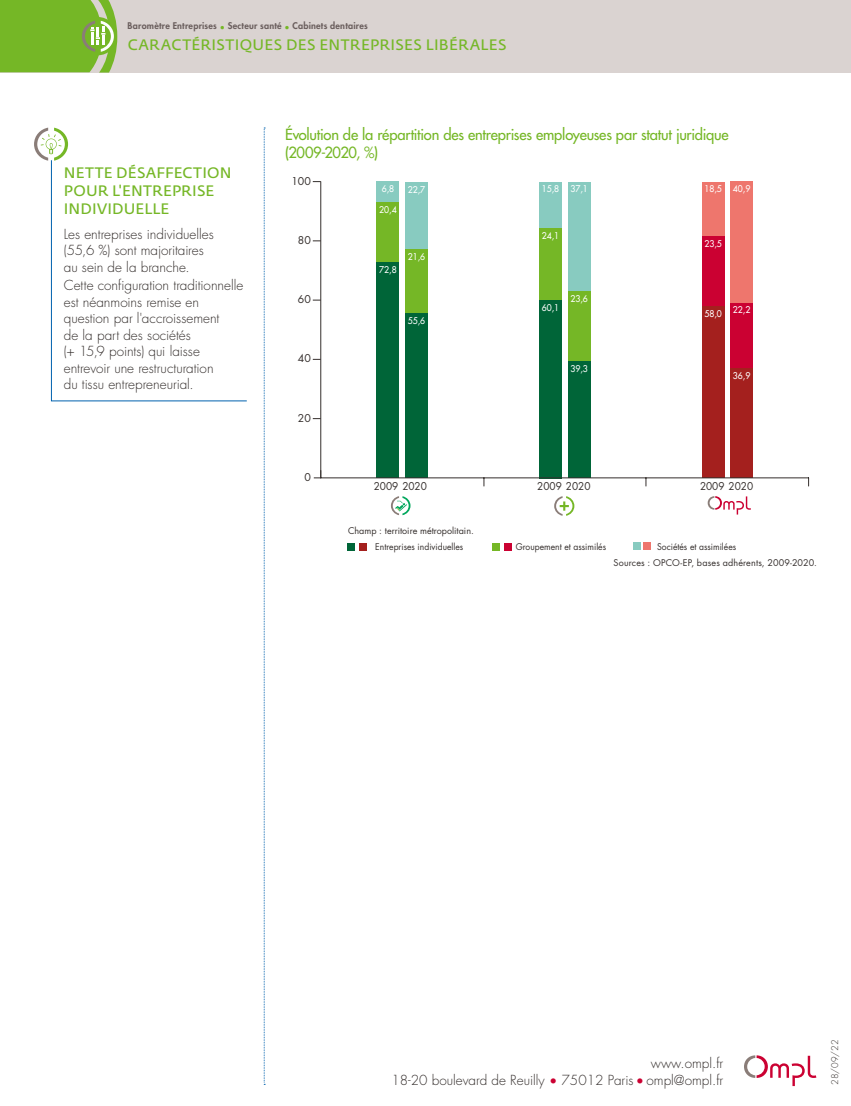
<style>
.page{position:relative;width:851px;height:1106px;background:#fff}
.page>*{position:absolute;margin:0;border:0;box-sizing:border-box;transform-origin:0 0}
.t1{font:15px/18px "Fedra Sans Std";letter-spacing:.015em;color:#75b726}
.t2{font:500 15px/18px "Futura Std";letter-spacing:-.02em;color:#75b726}
.t3{font:300 13.5px/16.5px "Futura Std";color:#352f2d}
.t4{font:10.5px "Futura Std";color:#352f2d;scale:.95 1}
.t5{font:10.5px "Futura Std";color:#352f2d}
.t6{font:500 9px "Futura Std";color:#fff;scale:.95 1}
.t7{font:9px "Futura Std";color:#352f2d;scale:.95 1}
.t8{font:800 9px "Futura Std";letter-spacing:.025em;color:#6a5e5d}
.t9{font:9px "Futura Std";letter-spacing:.02em;color:#352f2d}
.t10{font:9px "Futura Std";color:#352f2d}
.t11{font:300 9px "Futura Std";color:#352f2d}
.s1{color:#75b726}
.s2{color:#cb0132}
</style>
<div class="page">
<div style="left:0;top:0;width:850px;height:72px;background:#dad3d1"></div>
<svg style="left:264px;top:128px;width:1px;height:957px"></svg>
<svg style="left:34px;top:128px;width:34px;height:33px"></svg>
<svg style="left:51px;top:159px;width:196px;height:242px"></svg>
<svg style="left:744px;top:1055px;width:72px;height:31px"></svg>
<svg style="left:0;top:0;width:117px;height:73px;background:#80ba39"></svg>
<div style="left:376px;top:182px;width:23px;height:20px;background:#88cbc0"></div>
<div style="left:539px;top:182px;width:23px;height:47px;background:#88cbc0"></div>
<div style="left:701px;top:182px;width:23px;height:55px;background:#ee766d"></div>
<div style="left:376px;top:202px;width:23px;height:60px;background:#75b726"></div>
<div style="left:539px;top:229px;width:23px;height:71px;background:#75b726"></div>
<div style="left:701px;top:237px;width:23px;height:69px;background:#cb0132"></div>
<div style="left:376px;top:262px;width:23px;height:216px;background:#006538"></div>
<div style="left:539px;top:300px;width:23px;height:178px;background:#006538"></div>
<div style="left:701px;top:306px;width:23px;height:172px;background:#a4201e"></div>
<div style="left:633px;top:542px;width:7px;height:8px;background:#88cbc0"></div>
<div style="left:643px;top:542px;width:8px;height:8px;background:#ee766d"></div>
<div style="left:504px;top:543px;width:7px;height:7px;background:#cb0132"></div>
<div style="left:492px;top:543px;width:7px;height:7px;background:#75b726"></div>
<div style="left:347px;top:543px;width:7px;height:7px;background:#006538"></div>
<div style="left:359px;top:543px;width:7px;height:7px;background:#a4201e"></div>
<div style="left:405px;top:182px;width:23px;height:67px;background:#88cbc0"></div>
<div style="left:567px;top:182px;width:23px;height:109px;background:#88cbc0"></div>
<div style="left:730px;top:182px;width:23px;height:121px;background:#ee766d"></div>
<div style="left:405px;top:249px;width:23px;height:64px;background:#75b726"></div>
<div style="left:567px;top:291px;width:23px;height:70px;background:#75b726"></div>
<div style="left:730px;top:303px;width:23px;height:65px;background:#cb0132"></div>
<div style="left:405px;top:313px;width:23px;height:165px;background:#006538"></div>
<div style="left:567px;top:361px;width:23px;height:117px;background:#006538"></div>
<div style="left:730px;top:368px;width:23px;height:110px;background:#a4201e"></div>
<hr style="left:321px;top:477px;width:487px;height:1px;background:#352f2d">
<hr style="left:320px;top:182px;width:1px;height:296px;background:#352f2d">
<svg style="left:314px;top:470px;width:7px;height:8px"></svg>
<svg style="left:707px;top:496px;width:43px;height:18px"></svg>
<svg style="left:554px;top:496px;width:20px;height:20px"></svg>
<svg style="left:391px;top:496px;width:19px;height:19px"></svg>
<p class="t8" style="left:128px;top:20px;width:241px">Baromètre Entreprises <span class="s1">•</span> Secteur santé <span class="s1">•</span> Cabinets dentaires</p>
<p class="t1" style="left:128px;top:36px;width:380px">CARACTÉRISTIQUES DES ENTREPRISES LIBÉRALES</p>
<p class="t1" style="left:64px;top:163px;width:169px">NETTE DÉSAFFECTION<br>POUR L'ENTREPRISE<br>INDIVIDUELLE</p>
<p class="t3" style="left:64px;top:226px;width:151px">Les entreprises individuelles (55,6 %) sont majoritaires au sein de la branche.</p>
<p class="t3" style="left:64px;top:277px;width:181px">Cette configuration traditionnelle est néanmoins remise en question par l'accroissement<br>de la part des sociétés<br>(+ 15,9 points) qui laisse entrevoir une restructuration<br>du tissu entrepreneurial.</p>
<p class="t2" style="left:285px;top:125px;width:445px">Évolution de la répartition des entreprises employeuses par statut juridique (2009-2020, %)</p>
<p class="t5" style="left:291px;top:174px;width:21px">100</p>
<p class="t5" style="left:298px;top:233px;width:14px">80</p>
<p class="t5" style="left:298px;top:293px;width:14px">60</p>
<p class="t5" style="left:298px;top:352px;width:14px">40</p>
<p class="t5" style="left:298px;top:411px;width:14px">20</p>
<p class="t5" style="left:304px;top:470px;width:8px">0</p>
<p class="t6" style="left:407px;top:183px;width:20px">22,7</p>
<p class="t6" style="left:570px;top:183px;width:20px">37,1</p>
<p class="t6" style="left:732px;top:183px;width:20px">40,9</p>
<p class="t6" style="left:381px;top:183px;width:15px">6,8</p>
<p class="t6" style="left:541px;top:183px;width:20px">15,8</p>
<p class="t6" style="left:704px;top:183px;width:20px">18,5</p>
<p class="t6" style="left:379px;top:204px;width:20px">20,4</p>
<p class="t6" style="left:541px;top:230px;width:20px">24,1</p>
<p class="t6" style="left:704px;top:238px;width:20px">23,5</p>
<p class="t6" style="left:379px;top:264px;width:20px">72,8</p>
<p class="t6" style="left:541px;top:302px;width:20px">60,1</p>
<p class="t6" style="left:704px;top:308px;width:20px">58,0</p>
<p class="t6" style="left:407px;top:251px;width:20px">21,6</p>
<p class="t6" style="left:570px;top:293px;width:20px">23,6</p>
<p class="t6" style="left:732px;top:304px;width:20px">22,2</p>
<p class="t6" style="left:407px;top:315px;width:20px">55,6</p>
<p class="t6" style="left:570px;top:363px;width:20px">39,3</p>
<p class="t6" style="left:732px;top:370px;width:20px">36,9</p>
<p class="t4" style="left:373px;top:479px;width:57px">2009 2020</p>
<p class="t4" style="left:537px;top:479px;width:57px">2009 2020</p>
<p class="t4" style="left:700px;top:479px;width:57px">2009 2020</p>
<p class="t10" style="left:348px;top:524px;width:127px">Champ : territoire métropolitain.</p>
<p class="t7" style="left:375px;top:541px;width:94px">Entreprises individuelles</p>
<p class="t7" style="left:515px;top:541px;width:97px">Groupement et assimilés</p>
<p class="t7" style="left:657px;top:541px;width:85px">Sociétés et assimilées</p>
<p class="t9" style="left:613px;top:556px;width:205px">Sources : OPCO-EP, bases adhérents, 2009-2020.</p>
<p class="t3" style="left:391px;top:1055px;width:333px;text-align:right">www.ompl.fr<br>18-20 boulevard de Reuilly <span class="s2">•</span> 75012 Paris <span class="s2">•</span> ompl@ompl.fr</p>
<p class="t11" style="left:829px;top:1084px;width:46px;rotate:-90deg">28/09/22</p>
</div>
